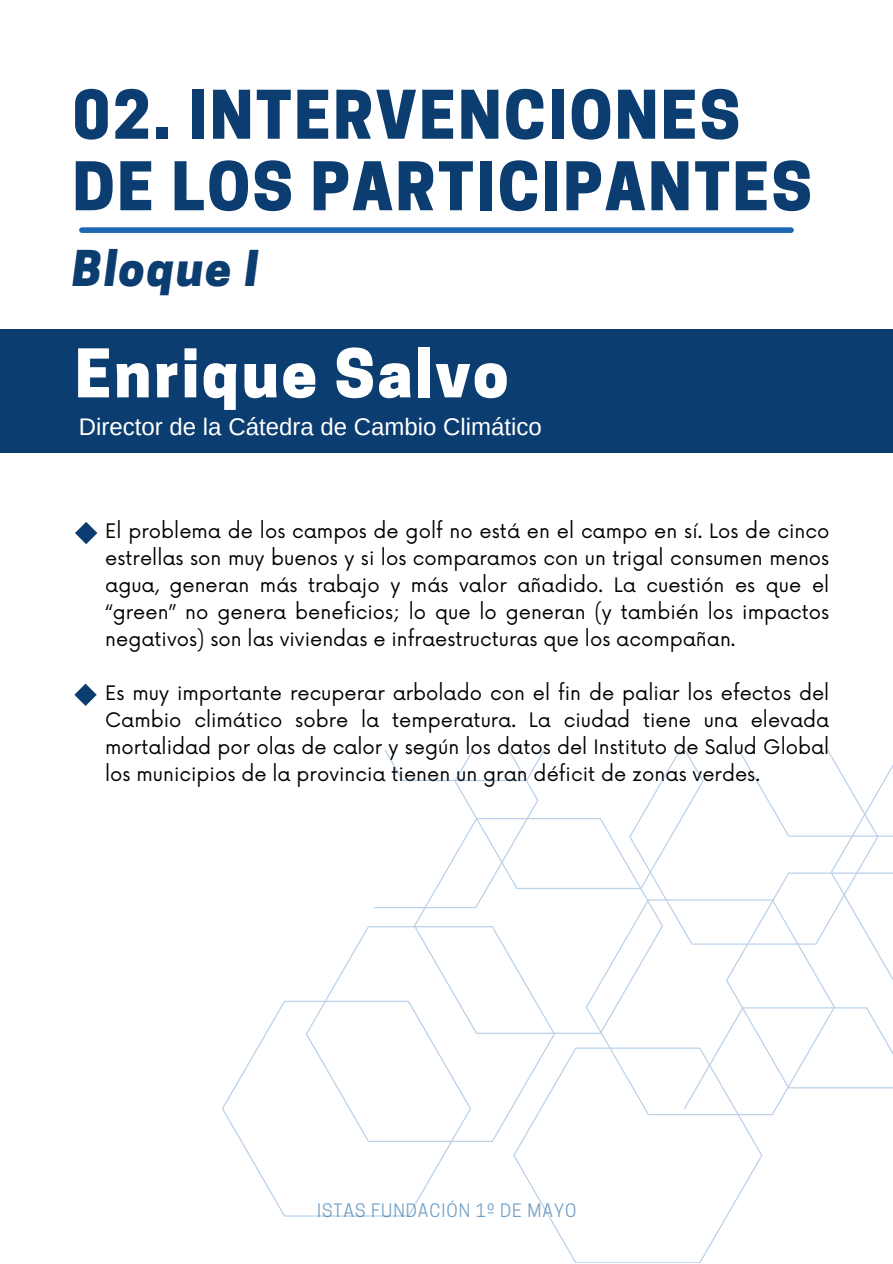
<style>
.page{position:relative;width:893px;height:1264px;background:#fff}
.page>*{position:absolute;margin:0;border:0;box-sizing:border-box;transform-origin:0 0}
.t1{font:800 62.85px/71.6px "Cooper Hewitt";letter-spacing:.04em;color:#0c3d70}
.t2{font:800 62.85px "Cooper Hewitt";letter-spacing:.04em;color:#fff}
.t3{font:italic 800 46.35px "Cooper Hewitt";letter-spacing:.04em;color:#0c3d70}
.t4{font:24px "Arimo";color:#fff}
.t5{font:19.5px/27px "Now";color:#000;text-align:justify}
.t6{font:17.4px "Cooper Hewitt";letter-spacing:.06em;color:#74a1c6}
</style>
<div class="page">
<div style="left:0;top:329px;width:892px;height:124px;background:#0c3d70"></div>
<div style="left:82px;top:227px;width:709px;height:6px;background:#1d67b3"></div>
<svg style="left:325px;top:926px;width:187px;height:215px"></svg>
<svg style="left:222px;top:1000px;width:249px;height:216px"></svg>
<svg style="left:513px;top:1108px;width:249px;height:154px"></svg>
<svg style="left:585px;top:1108px;width:192px;height:7px"></svg>
<svg style="left:374px;top:750px;width:518px;height:358px"></svg>
<svg style="left:75px;top:522px;width:22px;height:22px"></svg>
<svg style="left:74px;top:683px;width:23px;height:23px"></svg>
<h2 class="t1" style="left:73px;top:87px;width:740px">02. INTERVENCIONES<br>DE LOS PARTICIPANTES</h2>
<p class="t3" style="left:73px;top:251px;width:188px">Bloque I</p>
<p class="t2" style="left:75px;top:350px;width:435px">Enrique Salvo</p>
<p class="t4" style="left:79px;top:413px;width:464px">Director de la Cátedra de Cambio Climático</p>
<h1 class="t5" style="left:105px;top:518px;width:725px">El problema de los campos de golf no está en el campo en sí. Los de cinco estrellas son muy buenos y si los comparamos con un trigal consumen menos agua, generan más trabajo y más valor añadido. La cuestión es que el “green” no genera beneficios; lo que lo generan (y también los impactos negativos) son las viviendas e infraestructuras que los acompañan.</h1>
<h3 class="t5" style="left:105px;top:680px;width:725px">Es muy importante recuperar arbolado con el fin de paliar los efectos del Cambio climático sobre la temperatura. La ciudad tiene una elevada mortalidad por olas de calor y según los datos del Instituto de Salud Global los municipios de la provincia tienen un gran déficit de zonas verdes.</h3>
<h4 class="t6" style="left:317px;top:1203px;width:261px">ISTAS FUNDACIÓN 1º DE MAYO</h4>
</div>
